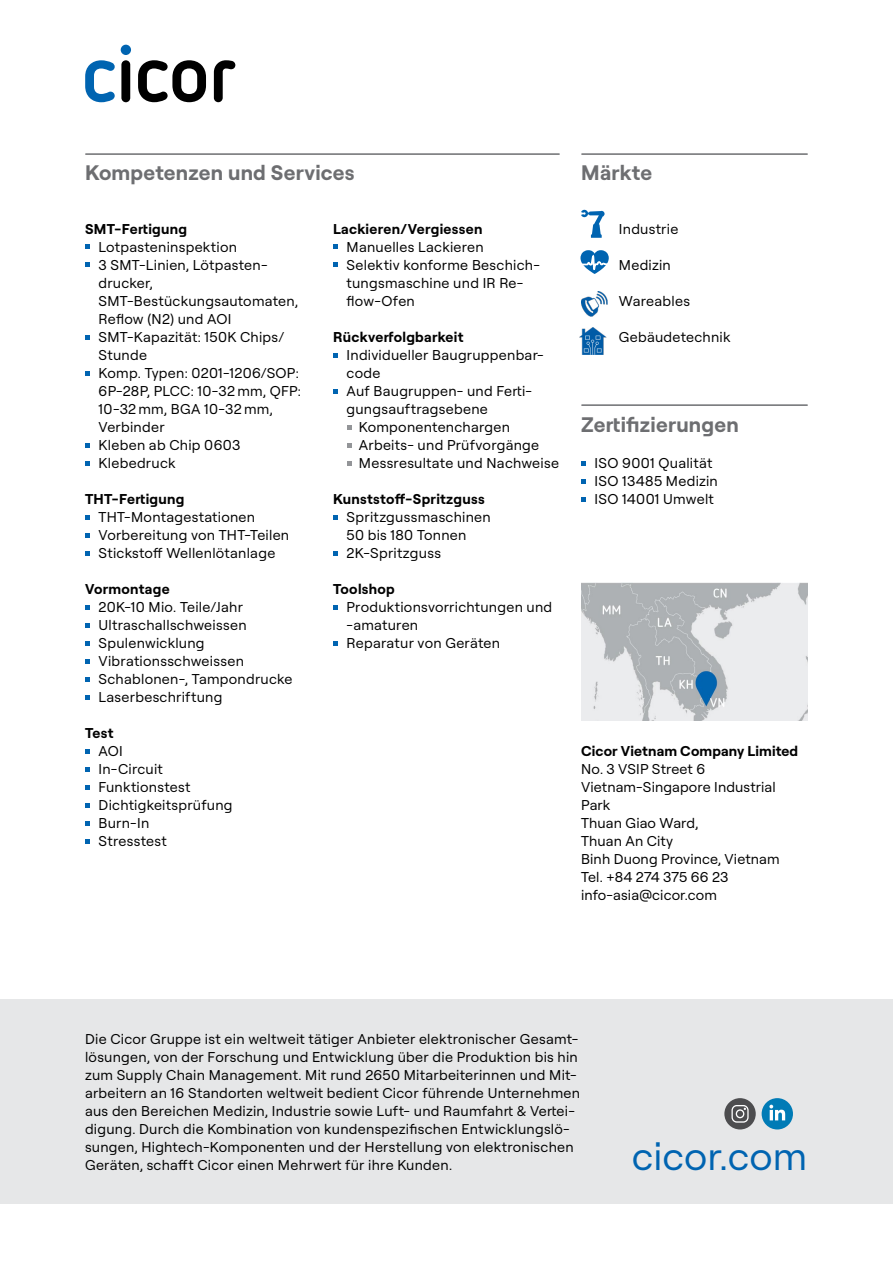
<style>
.page{position:relative;width:893px;height:1263px;background:#fff}
.page>*{position:absolute;margin:0;border:0;box-sizing:border-box;transform-origin:0 0}
.t1{font:39px "Roobert PRO";color:#0064b1}
.t2{font:700 21px "Roobert PRO";letter-spacing:.01em;color:#6d6e71}
.t3{font:14.25px/18px "Roobert PRO";letter-spacing:.02em;color:#000}
.t4{font:700 14.25px "Roobert PRO";letter-spacing:.02em;color:#000}
</style>
<div class="page">
<svg style="left:85px;top:60px;width:30px;height:42px"></svg>
<div style="left:121px;top:45px;width:10px;height:10px;background:#0064b1;border-radius:50%"></div>
<div style="left:121px;top:60px;width:9px;height:42px;background:#000;border-radius:4px"></div>
<svg style="left:138px;top:60px;width:68px;height:42px"></svg>
<svg style="left:214px;top:60px;width:21px;height:42px"></svg>
<svg style="left:85px;top:244px;width:5px;height:5px"></svg>
<svg style="left:85px;top:262px;width:5px;height:5px"></svg>
<svg style="left:85px;top:335px;width:5px;height:4px"></svg>
<svg style="left:85px;top:371px;width:5px;height:4px"></svg>
<svg style="left:85px;top:443px;width:5px;height:4px"></svg>
<svg style="left:85px;top:461px;width:5px;height:4px"></svg>
<svg style="left:85px;top:515px;width:5px;height:4px"></svg>
<svg style="left:85px;top:533px;width:5px;height:4px"></svg>
<svg style="left:85px;top:551px;width:5px;height:4px"></svg>
<svg style="left:85px;top:605px;width:5px;height:4px"></svg>
<svg style="left:85px;top:623px;width:5px;height:4px"></svg>
<svg style="left:85px;top:641px;width:5px;height:4px"></svg>
<svg style="left:85px;top:659px;width:5px;height:4px"></svg>
<svg style="left:85px;top:677px;width:5px;height:4px"></svg>
<svg style="left:85px;top:695px;width:5px;height:4px"></svg>
<svg style="left:85px;top:749px;width:5px;height:4px"></svg>
<svg style="left:85px;top:767px;width:5px;height:4px"></svg>
<svg style="left:85px;top:785px;width:5px;height:4px"></svg>
<svg style="left:85px;top:803px;width:5px;height:4px"></svg>
<svg style="left:85px;top:821px;width:5px;height:4px"></svg>
<svg style="left:85px;top:839px;width:5px;height:4px"></svg>
<svg style="left:581px;top:461px;width:5px;height:4px"></svg>
<svg style="left:581px;top:479px;width:5px;height:4px"></svg>
<svg style="left:581px;top:497px;width:5px;height:4px"></svg>
<hr style="left:582px;top:404px;width:225px;height:2px;background:#6d6e71">
<div style="left:0;top:999px;width:893px;height:204px;background:#e6e7e8"></div>
<hr style="left:86px;top:153px;width:473px;height:2px;background:#6d6e71">
<hr style="left:582px;top:153px;width:225px;height:2px;background:#6d6e71">
<svg style="left:581px;top:210px;width:24px;height:28px"></svg>
<svg style="left:580px;top:250px;width:29px;height:24px"></svg>
<img style="left:581px;top:291px;width:26px;height:25px">
<img style="left:579px;top:327px;width:27px;height:27px">
<svg style="left:333px;top:244px;width:5px;height:5px"></svg>
<svg style="left:333px;top:262px;width:5px;height:5px"></svg>
<svg style="left:333px;top:353px;width:5px;height:4px"></svg>
<svg style="left:333px;top:389px;width:5px;height:4px"></svg>
<svg style="left:347px;top:425px;width:5px;height:4px"></svg>
<svg style="left:347px;top:443px;width:5px;height:4px"></svg>
<svg style="left:347px;top:461px;width:5px;height:4px"></svg>
<svg style="left:333px;top:515px;width:5px;height:4px"></svg>
<svg style="left:333px;top:551px;width:5px;height:4px"></svg>
<svg style="left:333px;top:605px;width:5px;height:4px"></svg>
<svg style="left:333px;top:641px;width:5px;height:4px"></svg>
<img style="left:581px;top:583px;width:227px;height:137px">
<div style="left:762px;top:1098px;width:31px;height:31px;background:#007bb6;border-radius:50%"></div>
<svg style="left:769px;top:1105px;width:16px;height:15px"></svg>
<div style="left:724px;top:1098px;width:32px;height:31px;background:#4d4d4f;border-radius:50%"></div>
<svg style="left:731px;top:1105px;width:18px;height:18px"></svg>
<h2 class="t2" style="left:85px;top:157px;width:271px">Kompetenzen und Services</h2>
<h2 class="t2" style="left:581px;top:157px;width:73px">Märkte</h2>
<p class="t3" style="left:619px;top:219px;width:61px">Industrie</p>
<p class="t3" style="left:619px;top:255px;width:53px">Medizin</p>
<p class="t3" style="left:619px;top:291px;width:73px">Wareables</p>
<p class="t3" style="left:619px;top:327px;width:113px">Gebäudetechnik</p>
<p class="t4" style="left:333px;top:219px;width:151px">Lackieren/Vergiessen</p>
<p class="t3" style="left:347px;top:237px;width:195px">Manuelles Lackieren<br>Selektiv konforme Beschich&shy;tungsmaschine und IR Re&shy;flow-Ofen</p>
<p class="t4" style="left:333px;top:327px;width:132px">Rückverfolgbarkeit</p>
<p class="t3" style="left:347px;top:345px;width:199px">Individueller Baugruppenbar-</p>
<p class="t3" style="left:347px;top:363px;width:35px">code</p>
<p class="t3" style="left:347px;top:381px;width:187px">Auf Baugruppen- und Ferti-</p>
<p class="t3" style="left:347px;top:399px;width:143px">gungsauftragsebene</p>
<p class="t3" style="left:359px;top:417px;width:153px">Komponentenchargen</p>
<p class="t3" style="left:359px;top:435px;width:182px">Arbeits- und Prüfvorgänge</p>
<p class="t3" style="left:359px;top:453px;width:202px">Messresultate und Nachweise</p>
<p class="t4" style="left:333px;top:489px;width:153px">Kunststoff-Spritzguss</p>
<p class="t3" style="left:347px;top:507px;width:146px">Spritzgussmaschinen<br>50 bis 180 Tonnen<br>2K-Spritzguss</p>
<p class="t4" style="left:333px;top:579px;width:63px">Toolshop</p>
<p class="t3" style="left:347px;top:597px;width:207px">Produktionsvorrichtungen und -amaturen<br>Reparatur von Geräten</p>
<p class="t4" style="left:85px;top:219px;width:104px">SMT-Fertigung</p>
<p class="t3" style="left:99px;top:237px;width:204px">Lotpasteninspektion<br>3 SMT-Linien, Lötpasten&shy;drucker,<br>SMT-Bestückungsautomaten,<br>Reflow (N2) und AOI<br>SMT-Kapazität: 150K Chips/<br>Stunde<br>Komp. Typen: 0201-1206/SOP:<br>6P-28P, PLCC: 10-32mm, QFP:<br>10-32mm, BGA 10-32mm,<br>Verbinder<br>Kleben ab Chip 0603<br>Klebedruck</p>
<p class="t4" style="left:85px;top:489px;width:101px">THT-Fertigung</p>
<p class="t3" style="left:99px;top:507px;width:192px">THT-Montagestationen<br>Vorbereitung von THT-Teilen<br>Stickstoff Wellenlötanlage</p>
<p class="t4" style="left:85px;top:579px;width:86px">Vormontage</p>
<p class="t3" style="left:99px;top:597px;width:195px">20K-10 Mio. Teile/Jahr<br>Ultraschallschweissen<br>Spulenwicklung<br>Vibrationsschweissen<br>Schablonen-, Tampondrucke<br>Laserbeschriftung</p>
<p class="t4" style="left:85px;top:723px;width:30px">Test</p>
<p class="t3" style="left:99px;top:741px;width:136px">AOI<br>In-Circuit<br>Funktionstest<br>Dichtigkeitsprüfung<br>Burn-In<br>Stresstest</p>
<h2 class="t2" style="left:581px;top:409px;width:159px">Zertifizierungen</h2>
<p class="t3" style="left:595px;top:453px;width:125px">ISO 9001 Qualität<br>ISO 13485 Medizin<br>ISO 14001 Umwelt</p>
<p class="t4" style="left:581px;top:741px;width:219px">Cicor Vietnam Company Limited</p>
<p class="t3" style="left:581px;top:759px;width:200px">No. 3 VSIP Street 6<br>Vietnam-Singapore Industrial<br>Park<br>Thuan Giao Ward,<br>Thuan An City<br>Binh Duong Province, Vietnam<br>Tel. +84 274 375 66 23 info-asia@cicor.com</p>
<p class="t3" style="left:85px;top:1029px;width:496px">Die Cicor Gruppe ist ein weltweit tätiger Anbieter elektronischer Gesamt&shy;lösungen, von der Forschung und Entwicklung über die Produktion bis hin zum Supply Chain Management. Mit rund 2650 Mitarbeiterinnen und Mit&shy;arbeitern an 16 Standorten weltweit bedient Cicor führende Unternehmen aus den Bereichen Medizin, Industrie sowie Luft- und Raumfahrt &amp; Vertei&shy;digung. Durch die Kombination von kundenspezifischen Entwicklungslö&shy;sungen, Hightech-Komponenten und der Herstellung von elektronischen Geräten, schafft Cicor einen Mehrwert für ihre Kunden.</p>
<h1 class="t1" style="left:632px;top:1129px;width:177px">cicor.com</h1>
</div>
